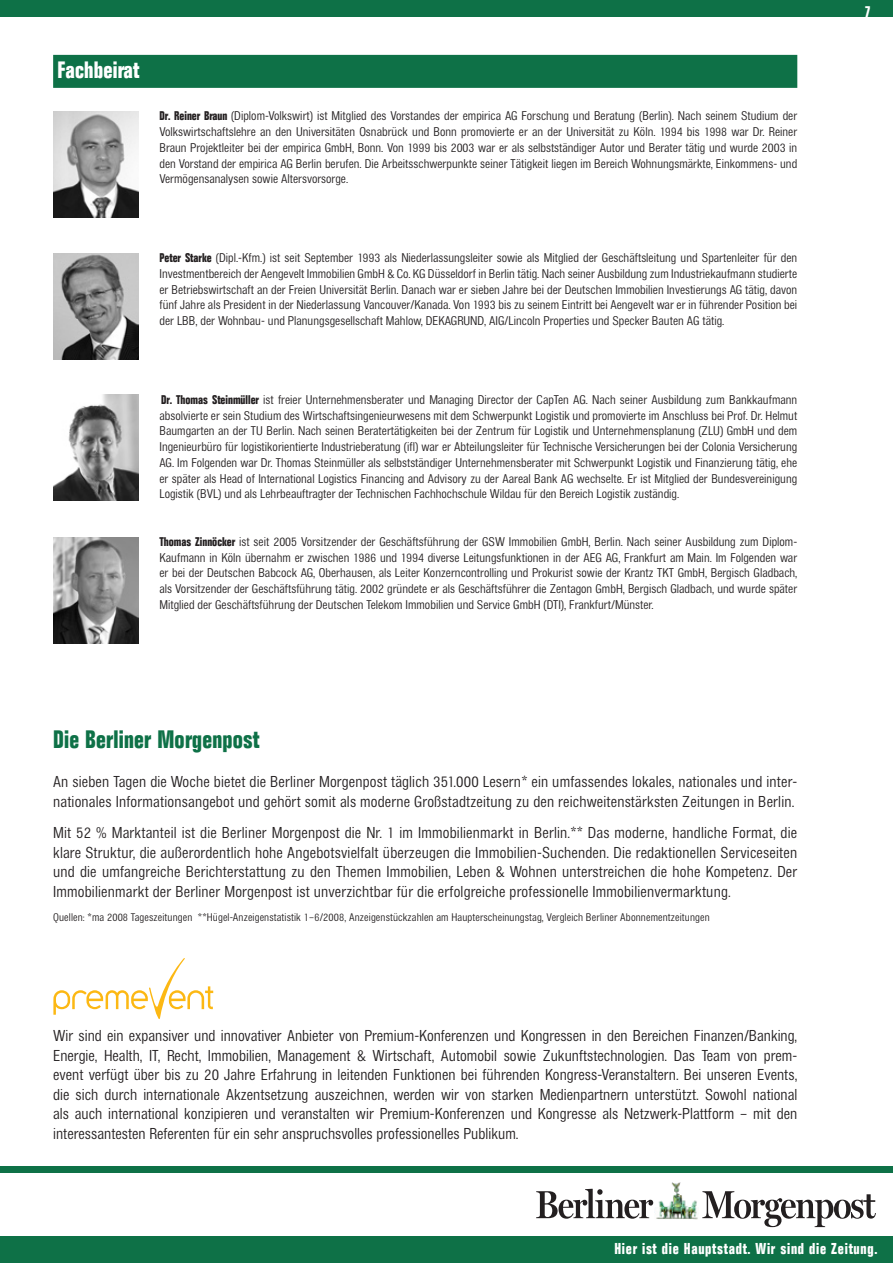
<style>
.page{position:relative;width:893px;height:1263px;background:#fff}
.page>*{position:absolute;margin:0;border:0;box-sizing:border-box;transform-origin:0 0}
.Fließtext{font:24px "Folio SB Bol Con";letter-spacing:.01em;color:#0e7147}
.Headline{font:22.5px "Folio SB Bol Con";letter-spacing:.01em;color:#fff}
.Fließtext-2{font:15px/19.5px "Folio SB Lig Con";color:#231f20}
.subhead{font:15px "Folio SB Bol Con";letter-spacing:.05em;color:#fff}
.Fließtext-3{font:12px/15.8px "Folio SB Lig Con";color:#231f20;text-align:justify}
.Fließtext-4{font:10.5px "Folio SB Lig Con";letter-spacing:.01em;color:#231f20}
.s1{font-family:"Folio SB Bol Con"}
</style>
<div class="page">
<div style="left:53px;top:55px;width:744px;height:33px;background:#0e7147"></div>
<svg style="left:53px;top:958px;width:160px;height:61px"></svg>
<div style="left:0;top:1166px;width:893px;height:97px;background:#0e7147"></div>
<div style="left:0;top:0;width:893px;height:17px;background:#0e7147"></div>
<div style="left:0;top:1173px;width:893px;height:63px;background:#fff"></div>
<img style="left:53px;top:395px;width:85px;height:106px">
<img style="left:53px;top:537px;width:85px;height:106px">
<img style="left:53px;top:253px;width:85px;height:106px">
<img style="left:53px;top:111px;width:85px;height:107px">
<svg style="left:536px;top:1189px;width:117px;height:30px"></svg>
<svg style="left:702px;top:1191px;width:174px;height:36px"></svg>
<img style="left:656px;top:1182px;width:42px;height:37px">
<p class="Headline" style="left:57px;top:57px;width:84px">Fachbeirat</p>
<p class="Fließtext-3" style="left:159px;top:108px;width:639px"><span class="s1">Dr. Reiner Braun</span> (Diplom-Volkswirt) ist Mitglied des Vorstandes der empirica AG Forschung und Beratung (Berlin). Nach seinem Studium der Volkswirtschafts-lehre an den Universitäten Osnabrück und Bonn promovierte er an der Universität zu Köln. 1994 bis 1998 war Dr. Reiner Braun Projektleiter bei der empirica GmbH, Bonn. Von 1999 bis 2003 war er als selbstständiger Autor und Berater tätig und wurde 2003 in den Vorstand der empirica AG Berlin berufen. Die Arbeitsschwerpunkte seiner Tätigkeit liegen im Bereich Wohnungsmärkte, Einkommens- und Vermögensanalysen sowie Altersvorsorge.</p>
<p class="Fließtext-3" style="left:159px;top:250px;width:639px"><span class="s1">Peter Starke</span> (Dipl.-Kfm.) ist seit September 1993 als Niederlassungsleiter sowie als Mitglied der Geschäftsleitung und Spartenleiter für den Investmentbereich der Aengevelt Immobilien GmbH &amp; Co. KG Düsseldorf in Berlin tätig. Nach seiner Ausbildung zum Industriekaufmann studierte er Betriebswirtschaft an der Freien Universität Berlin. Danach war er sieben Jahre bei der Deutschen Immobilien Investierungs AG tätig, davon fünf Jahre als President in der Niederlassung Vancouver/Kanada. Von 1993 bis zu seinem Eintritt bei Aengevelt war er in führender Position bei der LBB, der Wohnbau- und Planungsgesellschaft Mahlow, DEKAGRUND, AIG/Lincoln Properties und Specker Bauten AG tätig.</p>
<p class="Fließtext-3" style="left:159px;top:392px;width:639px"><span class="s1">Dr. Thomas Steinmüller</span> ist freier Unternehmensberater und Managing Director der CapTen AG. Nach seiner Ausbildung zum Bankkaufmann absolvierte er sein Studium des Wirtschaftsingenieurwesens mit dem Schwerpunkt Logistik und promovierte im Anschluss bei Prof. Dr. Helmut Baumgarten an der TU Berlin. Nach seinen Beratertätigkeiten bei der Zentrum für Logistik und Unternehmensplanung (ZLU) GmbH und dem Ingenieurbüro für logistikorientierte Industrieberatung (ifl) war er Abteilungsleiter für Technische Versicherungen bei der Colonia Versicherung AG. Im Folgenden war Dr. Thomas Steinmüller als selbstständiger Unternehmensberater mit Schwerpunkt Logistik und Finanzierung tätig, ehe er später als Head of International Logistics Financing and Advisory zu der Aareal Bank AG wechselte. Er ist Mitglied der Bundesvereinigung Logistik (BVL) und als Lehrbeauftragter der Technischen Fachhochschule Wildau für den Bereich Logistik zuständig.</p>
<p class="Fließtext-3" style="left:159px;top:534px;width:639px"><span class="s1">Thomas Zinnöcker</span> ist seit 2005 Vorsitzender der Geschäftsführung der GSW Immobilien GmbH, Berlin. Nach seiner Ausbildung zum Diplom-Kaufmann in Köln übernahm er zwischen 1986 und 1994 diverse Leitungsfunktionen in der AEG AG, Frankfurt am Main. Im Folgenden war er bei der Deutschen Babcock AG, Oberhausen, als Leiter Konzerncontrolling und Prokurist sowie der Krantz TKT GmbH, Bergisch Gladbach, als Vorsitzender der Geschäftsführung tätig. 2002 gründete er als Geschäftsführer die Zentagon GmbH, Bergisch Gladbach, und wurde später Mitglied der Geschäftsführung der Deutschen Telekom Immobilien und Service GmbH (DTI), Frankfurt/Münster.</p>
<p class="Fließtext" style="left:53px;top:725px;width:208px">Die Berliner Morgenpost</p>
<p class="Fließtext-2" style="left:53px;top:772px;width:744px">An sieben Tagen die Woche bietet die Berliner Morgenpost täglich 351.000 Lesern* ein umfassendes lokales, nationales und inter&shy;nationales Informationsangebot und gehört somit als moderne Großstadtzeitung zu den reichweitenstärksten Zeitungen in Berlin.</p>
<p class="Fließtext-2" style="left:53px;top:823px;width:746px;text-align:justify">Mit 52 % Marktanteil ist die Berliner Morgenpost die Nr. 1 im Immobilienmarkt in Berlin.** Das moderne, handliche Format, die klare Struktur, die außerordentlich hohe Angebotsvielfalt überzeugen die Immobilien-Suchenden. Die redaktionellen Serviceseiten und die umfangreiche Berichterstattung zu den Themen Immobilien, Leben &amp; Wohnen unterstreichen die hohe Kompetenz. Der Immobilienmarkt der Berliner Morgenpost ist unverzichtbar für die erfolgreiche professionelle Immobilienvermarktung.</p>
<p class="Fließtext-4" style="left:53px;top:911px;width:658px">Quellen: *ma 2008 Tageszeitungen **Hügel-Anzeigenstatistik 1–6/2008, Anzeigenstückzahlen am Haupterscheinungstag, Vergleich Berliner Abonnementzeitungen</p>
<p class="Fließtext-2" style="left:53px;top:1026px;width:746px">Wir sind ein expansiver und innovativer Anbieter von Premium-Konferenzen und Kongressen in den Bereichen Finanzen/Banking, Energie, Health, IT, Recht, Immobilien, Management &amp; Wirtschaft, Automobil sowie Zukunftstechnologien. Das Team von prem&shy;event verfügt über bis zu 20 Jahre Erfahrung in leitenden Funktionen bei führenden Kongress-Veranstaltern. Bei unseren Events, die sich durch internationale Akzentsetzung auszeichnen, werden wir von starken Medienpartnern unterstützt. Sowohl national als auch international konzipieren und veranstalten wir Premium-Konferenzen und Kongresse als Netzwerk-Plattform – mit den interessantesten Referenten für ein sehr anspruchsvolles professionelles Publikum.</p>
<p class="subhead" style="left:865px;top:3px;width:8px">7</p>
<p class="subhead" style="left:614px;top:1240px;width:264px">Hier ist die Hauptstadt. Wir sind die Zeitung.</p>
</div>
